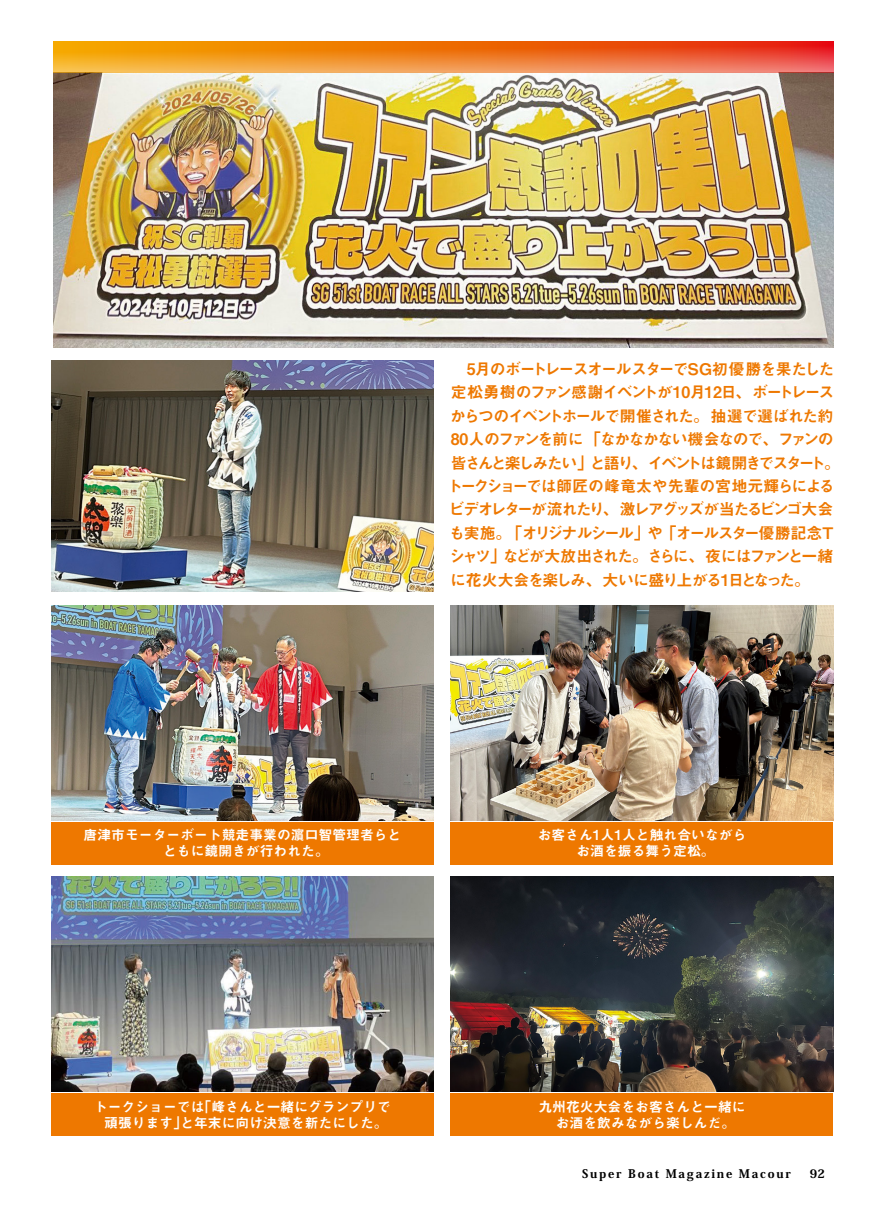
<style>
.page{position:relative;width:893px;height:1208px;background:#fff}
.page>*{position:absolute;margin:0;border:0;box-sizing:border-box;transform-origin:0 0}
.t1{font:15.9px/23.4px "Midashi Go Pro MB31";letter-spacing:-.105em;color:#ee7800}
.t2{font:15.9px/23.4px "Midashi Go Pro MB31";letter-spacing:-.13em;color:#ee7800}
.t3{font:15.9px "Midashi Go Pro MB31";letter-spacing:-.08em;color:#ee7800}
.t4{font:15.9px "Midashi Go Pro MB31";letter-spacing:-.125em;color:#ee7800}
.t5{font:15.9px "Midashi Go Pro MB31";letter-spacing:-.015em;color:#ee7800}
.t6{font:13.8px/15.9px "Midashi Go Pro MB31";color:#fff;text-align:center}
.t7{font:800 11.7px "Koz Min Pro";letter-spacing:.15em;color:#000}
</style>
<div class="page">
<img style="left:51px;top:361px;width:383px;height:230px">
<img style="left:51px;top:605px;width:383px;height:215px">
<img style="left:51px;top:876px;width:383px;height:215px">
<img style="left:451px;top:605px;width:382px;height:215px">
<img style="left:451px;top:876px;width:382px;height:215px">
<img style="left:53px;top:72px;width:780px;height:275px">
<div style="left:51px;top:822px;width:383px;height:42px;background:#ee7800"></div>
<div style="left:51px;top:1093px;width:383px;height:42px;background:#ee7800"></div>
<div style="left:451px;top:822px;width:382px;height:42px;background:#ee7800"></div>
<div style="left:451px;top:1093px;width:382px;height:42px;background:#ee7800"></div>
<svg style="left:53px;top:41px;width:780px;height:31px;background:#ef802a"></svg>
<p class="t3" style="left:451px;top:356px;width:385px">　5月のボートレースオールスターでSG初優勝を果たした</p>
<p class="t3" style="left:451px;top:380px;width:385px">定松勇樹のファン感謝イベントが10月12日、ボートレース</p>
<p class="t1" style="left:450px;top:402px;width:385px">からつのイベントホールで開催された。抽選で選ばれた約</p>
<p class="t1" style="left:451px;top:425px;width:385px">80人のファンを前に「なかなかない機会なので、ファンの</p>
<p class="t2" style="left:590px;top:449px;width:252px">と語り、イベントは鏡開きでスタート。</p>
<p class="t2" style="left:451px;top:449px;width:144px">皆さんと楽しみたい」</p>
<p class="t5" style="left:447px;top:473px;width:390px">トークショーでは師匠の峰竜太や先輩の宮地元輝らによる</p>
<p class="t4" style="left:449px;top:496px;width:386px">ビデオレターが流れたり、激レアグッズが当たるビンゴ大会</p>
<p class="t1" style="left:661px;top:519px;width:174px">「オールスター優勝記念T</p>
<p class="t2" style="left:503px;top:519px;width:332px;text-indent:-54px">も実施。「オリジナルシール」<br>などが大放出された。さらに、夜にはファンと一緒</p>
<p class="t1" style="left:647px;top:519px;width:17px">や</p>
<p class="t1" style="left:449px;top:542px;width:362px">シャツ」<br>に花火大会を楽しみ、大いに盛り上がる1日となった。</p>
<p class="t6" style="left:84px;top:824px;width:319px">唐津市モーターボート競走事業の濵口智管理者らとともに鏡開きが行われた。</p>
<p class="t6" style="left:538px;top:824px;width:210px">お客さん人1 1人と触れ合いながらお酒を振る舞う定松。</p>
<p class="t6" style="left:198px;top:1096px;width:195px">「峰さんと一緒にグランプリで</p>
<p class="t6" style="left:180px;top:1096px;width:209px;text-align:left;text-indent:-86px">トークショーでは<br>と年末に向け決意を新たにした。</p>
<p class="t6" style="left:104px;top:1112px;width:84px">頑張ります」</p>
<p class="t6" style="left:538px;top:1097px;width:209px">九州花火大会をお客さんと一緒にお酒を飲みながら楽しんだ。</p>
<p class="t7" style="left:582px;top:1165px;width:41px">Super</p>
<p class="t7" style="left:628px;top:1165px;width:32px">Boat</p>
<p class="t7" style="left:666px;top:1165px;width:68px">Magazine</p>
<p class="t7" style="left:739px;top:1165px;width:53px">Macour</p>
<p class="t7" style="left:810px;top:1165px;width:17px">92</p>
</div>
